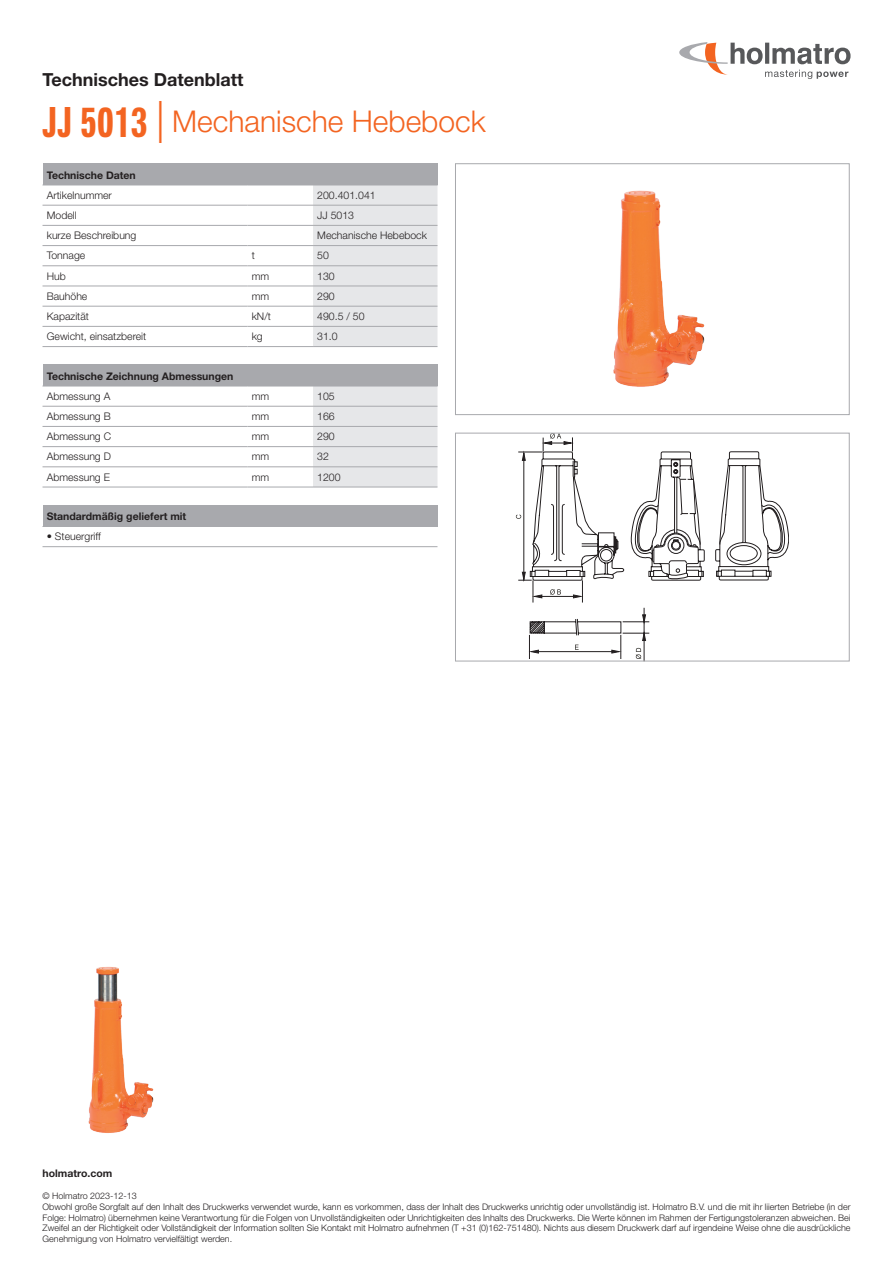
<style>
.page{position:relative;width:893px;height:1263px;background:#fff}
.page>*{position:absolute;margin:0;border:0;box-sizing:border-box;transform-origin:0 0}
.t1{font:300 30px "Helvetica Neue LT Std";color:#f36421}
.t2{font:700 18px "Helvetica Neue LT Std";color:#231f20}
.t3{font:300 10.5px "Helvetica Neue LT Std";color:#231f20}
.t4{font:700 10.5px "Helvetica Neue LT Std";color:#231f20}
.t5{font:300 9px/10.8px "Helvetica Neue LT Std";color:#231f20}
.s1{font-family:"Neue Helvetica Pro 79 Cm";font-weight:700;font-size:42px}
.s2{font-size:42px}
</style>
<div class="page">
<svg style="left:679px;top:42px;width:171px;height:37px"></svg>
<div style="left:43px;top:164px;width:394px;height:21px;background:#a8a9ad"></div>
<svg style="left:313px;top:164px;width:125px;height:183px;background:#dddee1"></svg>
<hr style="left:43px;top:185px;width:204px;height:1px;background:#a8a9ad">
<hr style="left:247px;top:185px;width:66px;height:1px;background:#a8a9ad">
<hr style="left:313px;top:185px;width:125px;height:1px;background:#a8a9ad">
<hr style="left:43px;top:205px;width:204px;height:1px;background:#a8a9ad">
<hr style="left:247px;top:205px;width:66px;height:1px;background:#a8a9ad">
<hr style="left:313px;top:205px;width:124px;height:1px;background:#a8a9ad">
<hr style="left:43px;top:225px;width:204px;height:1px;background:#a8a9ad">
<hr style="left:247px;top:225px;width:66px;height:1px;background:#a8a9ad">
<hr style="left:313px;top:225px;width:124px;height:1px;background:#a8a9ad">
<hr style="left:43px;top:245px;width:204px;height:1px;background:#a8a9ad">
<hr style="left:247px;top:245px;width:66px;height:1px;background:#a8a9ad">
<hr style="left:313px;top:245px;width:124px;height:1px;background:#a8a9ad">
<hr style="left:43px;top:265px;width:204px;height:1px;background:#a8a9ad">
<hr style="left:247px;top:265px;width:66px;height:1px;background:#a8a9ad">
<hr style="left:313px;top:265px;width:124px;height:1px;background:#a8a9ad">
<hr style="left:43px;top:286px;width:204px;height:1px;background:#a8a9ad">
<hr style="left:247px;top:286px;width:66px;height:1px;background:#a8a9ad">
<hr style="left:313px;top:286px;width:124px;height:1px;background:#a8a9ad">
<hr style="left:43px;top:306px;width:204px;height:1px;background:#a8a9ad">
<hr style="left:247px;top:306px;width:66px;height:1px;background:#a8a9ad">
<hr style="left:313px;top:306px;width:124px;height:1px;background:#a8a9ad">
<hr style="left:43px;top:346px;width:204px;height:1px;background:#a8a9ad">
<hr style="left:43px;top:326px;width:204px;height:1px;background:#a8a9ad">
<hr style="left:247px;top:346px;width:66px;height:1px;background:#a8a9ad">
<hr style="left:247px;top:326px;width:66px;height:1px;background:#a8a9ad">
<hr style="left:313px;top:346px;width:124px;height:1px;background:#a8a9ad">
<hr style="left:313px;top:326px;width:124px;height:1px;background:#a8a9ad">
<div style="left:43px;top:365px;width:394px;height:21px;background:#a8a9ad"></div>
<svg style="left:313px;top:365px;width:125px;height:122px"></svg>
<hr style="left:43px;top:386px;width:204px;height:1px;background:#a8a9ad">
<hr style="left:247px;top:386px;width:66px;height:1px;background:#a8a9ad">
<hr style="left:313px;top:386px;width:125px;height:1px;background:#a8a9ad">
<hr style="left:43px;top:406px;width:204px;height:1px;background:#a8a9ad">
<hr style="left:247px;top:406px;width:66px;height:1px;background:#a8a9ad">
<hr style="left:313px;top:406px;width:124px;height:1px;background:#a8a9ad">
<hr style="left:43px;top:426px;width:204px;height:1px;background:#a8a9ad">
<hr style="left:247px;top:426px;width:66px;height:1px;background:#a8a9ad">
<hr style="left:313px;top:426px;width:124px;height:1px;background:#a8a9ad">
<hr style="left:43px;top:446px;width:204px;height:1px;background:#a8a9ad">
<hr style="left:247px;top:446px;width:66px;height:1px;background:#a8a9ad">
<hr style="left:313px;top:446px;width:124px;height:1px;background:#a8a9ad">
<hr style="left:43px;top:487px;width:204px;height:1px;background:#a8a9ad">
<hr style="left:43px;top:467px;width:204px;height:1px;background:#a8a9ad">
<hr style="left:247px;top:487px;width:66px;height:1px;background:#a8a9ad">
<hr style="left:247px;top:467px;width:66px;height:1px;background:#a8a9ad">
<hr style="left:313px;top:487px;width:124px;height:1px;background:#a8a9ad">
<hr style="left:313px;top:467px;width:124px;height:1px;background:#a8a9ad">
<div style="left:43px;top:505px;width:394px;height:21px;background:#a8a9ad"></div>
<svg style="left:437px;top:505px;width:1px;height:21px"></svg>
<hr style="left:43px;top:546px;width:394px;height:1px;background:#a8a9ad">
<hr style="left:43px;top:526px;width:395px;height:1px;background:#a8a9ad">
<img style="left:88px;top:966px;width:66px;height:167px">
<svg style="left:529px;top:608px;width:120px;height:51px"></svg>
<svg style="left:516px;top:435px;width:273px;height:167px"></svg>
<div style="left:455px;top:433px;width:394px;height:228px;border:1px solid #a8a9ad"></div>
<img style="left:613px;top:190px;width:92px;height:197px">
<div style="left:455px;top:164px;width:394px;height:251px;border:1px solid #a8a9ad"></div>
<h2 class="t2" style="left:43px;top:68px;width:202px">Technisches Datenblatt</h2>
<h1 class="t1" style="left:43px;top:103px;width:445px"><span class="s1">JJ 5013</span> <span class="s2">|</span> Mechanische Hebebock</h1>
<p class="t4" style="left:47px;top:168px;width:91px">Technische Daten</p>
<p class="t3" style="left:47px;top:189px;width:67px">Artikelnummer</p>
<p class="t3" style="left:317px;top:189px;width:60px">200.401.041</p>
<p class="t3" style="left:47px;top:209px;width:31px">Modell</p>
<p class="t3" style="left:317px;top:209px;width:38px">JJ 5013</p>
<p class="t3" style="left:47px;top:229px;width:91px">kurze Beschreibung</p>
<p class="t3" style="left:317px;top:229px;width:111px">Mechanische Hebebock</p>
<p class="t3" style="left:47px;top:249px;width:40px">Tonnage</p>
<p class="t3" style="left:252px;top:249px;width:5px">t</p>
<p class="t3" style="left:317px;top:249px;width:13px">50</p>
<p class="t3" style="left:47px;top:269px;width:21px">Hub</p>
<p class="t3" style="left:252px;top:269px;width:19px">mm</p>
<p class="t3" style="left:317px;top:269px;width:19px">130</p>
<p class="t3" style="left:47px;top:290px;width:42px">Bauhöhe</p>
<p class="t3" style="left:252px;top:290px;width:19px">mm</p>
<p class="t3" style="left:317px;top:290px;width:19px">290</p>
<p class="t3" style="left:47px;top:310px;width:44px">Kapazität</p>
<p class="t3" style="left:252px;top:310px;width:21px">kN/t</p>
<p class="t3" style="left:317px;top:310px;width:49px">490.5 / 50</p>
<p class="t3" style="left:47px;top:330px;width:101px">Gewicht, einsatzbereit</p>
<p class="t3" style="left:252px;top:330px;width:13px">kg</p>
<p class="t3" style="left:317px;top:330px;width:22px">31.0</p>
<p class="t4" style="left:47px;top:369px;width:188px">Technische Zeichnung Abmessungen</p>
<p class="t3" style="left:47px;top:390px;width:65px">Abmessung A</p>
<p class="t3" style="left:252px;top:390px;width:19px">mm</p>
<p class="t3" style="left:317px;top:390px;width:19px">105</p>
<p class="t3" style="left:47px;top:410px;width:65px">Abmessung B</p>
<p class="t3" style="left:252px;top:410px;width:19px">mm</p>
<p class="t3" style="left:317px;top:410px;width:19px">166</p>
<p class="t3" style="left:47px;top:430px;width:66px">Abmessung C</p>
<p class="t3" style="left:252px;top:430px;width:19px">mm</p>
<p class="t3" style="left:317px;top:430px;width:19px">290</p>
<p class="t3" style="left:47px;top:450px;width:66px">Abmessung D</p>
<p class="t3" style="left:252px;top:450px;width:19px">mm</p>
<p class="t3" style="left:317px;top:450px;width:13px">32</p>
<p class="t3" style="left:47px;top:470px;width:65px">Abmessung E</p>
<p class="t3" style="left:252px;top:470px;width:19px">mm</p>
<p class="t3" style="left:317px;top:470px;width:25px">1200</p>
<p class="t4" style="left:47px;top:510px;width:141px">Standardmäßig geliefert mit</p>
<p class="t3" style="left:47px;top:530px;width:56px">• Steuergriff</p>
<p class="t4" style="left:43px;top:1167px;width:71px">holmatro.com</p>
<p class="t5" style="left:43px;top:1190px;width:809px">© Holmatro 2023-12-13<br>Obwohl große Sorgfalt auf den Inhalt des Druckwerks verwendet wurde, kann es vorkommen, dass der Inhalt des Druckwerks unrichtig oder unvollständig ist. Holmatro B.V. und die mit ihr liierten Betriebe (in der Folge: Holmatro) übernehmen keine Verantwortung für die Folgen von Unvollständigkeiten oder Unrichtigkeiten des Inhalts des Druckwerks. Die Werte können im Rahmen der Fertigungstoleranzen abweichen. Bei Zweifel an der Richtigkeit oder Vollständigkeit der Information sollten Sie Kontakt mit Holmatro aufnehmen (T +31 (0)162-751480). Nichts aus diesem Druckwerk darf auf irgendeine Weise ohne die ausdrückliche Genehmigung von Holmatro vervielfältigt werden.</p>
</div>
